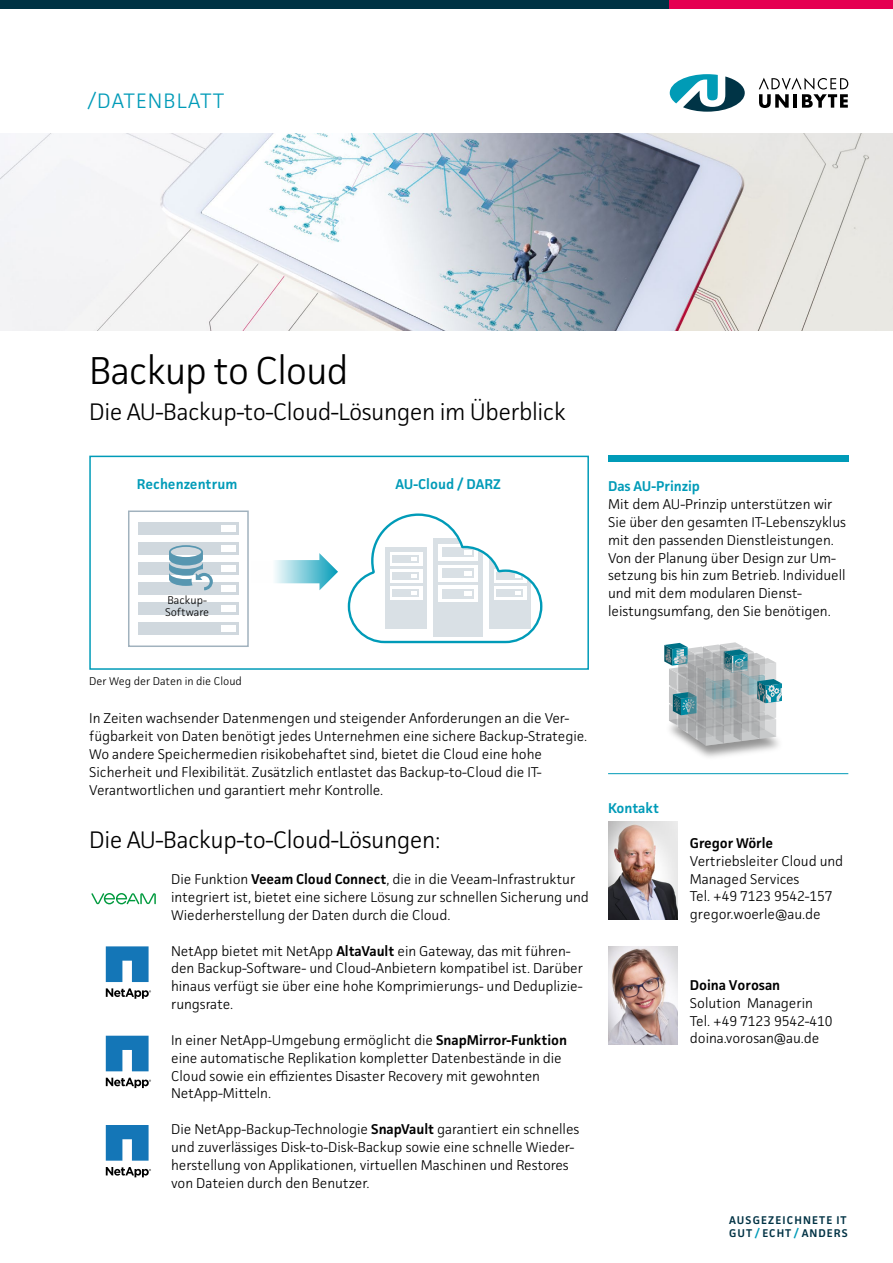
<style>
.page{position:relative;width:893px;height:1263px;background:#fff}
.page>*{position:absolute;margin:0;border:0;box-sizing:border-box;transform-origin:0 0}
.H1_Facit_lig_26_Pt{font:300 39px "Facit";letter-spacing:-.03em;color:#000}
.H2_Facit_lig__16_P{font:300 24px "Facit";letter-spacing:-.02em;color:#000}
.t1{font:300 21px "Facit";letter-spacing:.05em;color:#009bb8}
.Copy__Aufzählu{font:300 14.25px/17.9px "Facit";letter-spacing:-.005em;color:#000}
.Copy_Facit_lig_9_5{font:300 14.25px/17.9px "Facit";letter-spacing:-.005em;color:#000}
.BU_Facit_lig_7_5Pt{font:600 14.25px "Facit";color:#009bb8}
.Copy_Facit_lig_9_5-2{font:600 14.25px "Facit";letter-spacing:-.005em;color:#009bb8}
.BU_Facit_lig_7_5Pt-2{font:300 11.25px "Facit";color:#000}
.t2{font:600 11.25px/13.5px "Facit";letter-spacing:.1em;color:#003244}
.s1{font-weight:600}
.s2{color:#009bb8}
</style>
<div class="page">
<div style="left:0;top:0;width:670px;height:9px;background:#003244"></div>
<div style="left:670px;top:0;width:223px;height:9px;background:#e50051"></div>
<img style="left:0;top:134px;width:893px;height:196px">
<div style="left:138px;top:522px;width:101px;height:13px;background:#d0d8de"></div>
<div style="left:222px;top:525px;width:14px;height:7px;background:#fff"></div>
<div style="left:138px;top:542px;width:101px;height:13px;background:#d0d8de"></div>
<div style="left:222px;top:545px;width:14px;height:6px;background:#fff"></div>
<div style="left:138px;top:562px;width:101px;height:13px;background:#d0d8de"></div>
<div style="left:222px;top:565px;width:14px;height:6px;background:#fff"></div>
<div style="left:138px;top:582px;width:101px;height:13px;background:#d0d8de"></div>
<div style="left:222px;top:585px;width:14px;height:6px;background:#fff"></div>
<div style="left:138px;top:602px;width:101px;height:12px;background:#d0d8de"></div>
<div style="left:222px;top:605px;width:14px;height:6px;background:#fff"></div>
<div style="left:138px;top:622px;width:101px;height:12px;background:#d0d8de"></div>
<div style="left:222px;top:625px;width:14px;height:6px;background:#fff"></div>
<div style="left:128px;top:510px;width:121px;height:137px;border:2px solid #a1b2be"></div>
<div style="left:608px;top:456px;width:240px;height:6px;background:#009bb8"></div>
<hr style="left:608px;top:773px;width:240px;height:1px;background:#009bb8">
<img style="left:608px;top:821px;width:69px;height:99px">
<img style="left:608px;top:946px;width:69px;height:99px">
<svg style="left:664px;top:642px;width:118px;height:104px;background:#aab9bc"></svg>
<svg style="left:759px;top:78px;width:89px;height:30px"></svg>
<svg style="left:670px;top:74px;width:75px;height:38px"></svg>
<div style="left:89px;top:456px;width:500px;height:214px;border:2px solid #009bb8"></div>
<svg style="left:106px;top:946px;width:43px;height:36px;background:#378ac1"></svg>
<svg style="left:106px;top:988px;width:45px;height:11px"></svg>
<svg style="left:106px;top:1036px;width:43px;height:35px;background:#3589c1"></svg>
<svg style="left:106px;top:1078px;width:45px;height:10px"></svg>
<svg style="left:106px;top:1125px;width:43px;height:36px;background:#378ac1"></svg>
<svg style="left:106px;top:1167px;width:45px;height:10px"></svg>
<svg style="left:347px;top:513px;width:196px;height:131px"></svg>
<svg style="left:169px;top:545px;width:44px;height:45px"></svg>
<svg style="left:275px;top:553px;width:63px;height:37px"></svg>
<svg style="left:91px;top:893px;width:65px;height:11px"></svg>
<p class="t1" style="left:88px;top:87px;width:138px">/DATENBLATT</p>
<p class="H1_Facit_lig_26_Pt" style="left:89px;top:346px;width:261px">Backup to Cloud</p>
<p class="H2_Facit_lig__16_P" style="left:89px;top:396px;width:478px">Die AU-Backup-to-Cloud-Lösungen im Überblick</p>
<p class="BU_Facit_lig_7_5Pt" style="left:137px;top:475px;width:102px">Rechenzentrum</p>
<p class="BU_Facit_lig_7_5Pt" style="left:395px;top:475px;width:107px">AU-Cloud / DARZ</p>
<p class="BU_Facit_lig_7_5Pt-2" style="left:167px;top:593px;width:41px">Backup-</p>
<p class="BU_Facit_lig_7_5Pt-2" style="left:165px;top:605px;width:45px">Software</p>
<p class="Copy_Facit_lig_9_5-2" style="left:608px;top:477px;width:93px">Das AU-Prinzip</p>
<p class="Copy_Facit_lig_9_5" style="left:608px;top:495px;width:239px">Mit dem AU-Prinzip unterstützen wir Sie über den gesamten IT-Lebenszyklus mit den passenden Dienstleistungen.<br>Von der Planung über Design zur Um&shy;setzung bis hin zum Betrieb. Individuell und mit dem modularen Dienst&shy;leistungsumfang, den Sie benötigen.</p>
<p class="BU_Facit_lig_7_5Pt-2" style="left:89px;top:674px;width:154px">Der Weg der Daten in die Cloud</p>
<p class="Copy_Facit_lig_9_5" style="left:89px;top:709px;width:499px">In Zeiten wachsender Datenmengen und steigender Anforderungen an die Ver&shy;fügbarkeit von Daten benötigt jedes Unternehmen eine sichere Backup-Strategie.<br>Wo andere Speichermedien risikobehaftet sind, bietet die Cloud eine hohe Sicherheit und Flexibilität. Zusätzlich entlastet das Backup-to-Cloud die IT-Verantwortlichen und garantiert mehr Kontrolle.</p>
<p class="H2_Facit_lig__16_P" style="left:89px;top:825px;width:353px">Die AU-Backup-to-Cloud-Lösungen:</p>
<p class="Copy__Aufzählu" style="left:171px;top:870px;width:419px">Die Funktion <span class="s1">Veeam Cloud Connect</span>, die in die Veeam-Infrastruktur integriert ist, bietet eine sichere Lösung zur schnellen Sicherung und<br>Wiederherstellung der Daten durch die Cloud.</p>
<p class="Copy__Aufzählu" style="left:171px;top:941px;width:413px">NetApp bietet mit NetApp <span class="s1">AltaVault</span> ein Gateway, das mit führen&shy;den Backup-Software- und Cloud-Anbietern kompatibel ist. Darüber hinaus verfügt sie über eine hohe Komprimierungs- und Deduplizie&shy;rungsrate.</p>
<p class="Copy__Aufzählu" style="left:171px;top:1031px;width:397px">In einer NetApp-Umgebung ermöglicht die <span class="s1">SnapMirror-Funktion </span>eine automatische Replikation kompletter Datenbestände in die Cloud sowie ein effizientes Disaster Recovery mit gewohnten NetApp-Mitteln.</p>
<p class="Copy__Aufzählu" style="left:171px;top:1120px;width:410px">Die NetApp-Backup-Technologie <span class="s1">SnapVault</span> garantiert ein schnelles und zuverlässiges Disk-to-Disk-Backup sowie eine schnelle Wieder&shy;herstellung von Applikationen, virtuellen Maschinen und Restores von Dateien durch den Benutzer.</p>
<p class="Copy_Facit_lig_9_5-2" style="left:608px;top:799px;width:53px">Kontakt</p>
<p class="Copy_Facit_lig_9_5" style="left:690px;top:834px;width:155px"><span class="s1">Gregor Wörle<br></span>Vertriebsleiter Cloud und<br>Managed Services<br>Tel. +49 7123 9542-157 gregor.woerle@au.de</p>
<p class="Copy_Facit_lig_9_5" style="left:690px;top:976px;width:144px"><span class="s1">Doina Vorosan<br></span>Solution Managerin<br>Tel. +49 7123 9542-410 doina.vorosan@au.de</p>
<p class="t2" style="left:729px;top:1213px;width:120px">AUSGEZEICHNETE IT<br>GUT <span class="s2">/</span> ECHT <span class="s2">/</span> ANDERS</p>
</div>
